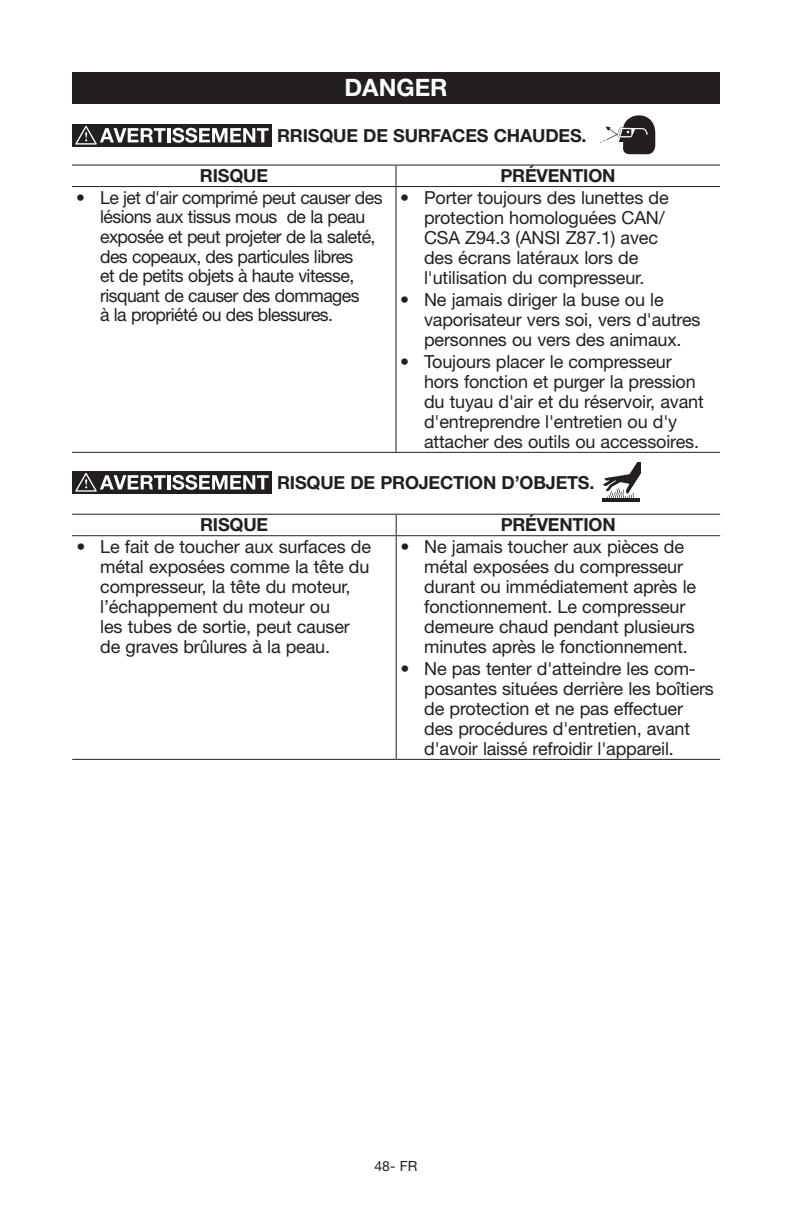
<style>
.page{position:relative;width:792px;height:1224px;background:#fff}
.page>*{position:absolute;margin:0;border:0;box-sizing:border-box;transform-origin:0 0}
._01_section_headline{font:700 24px "Helvetica Neue LT Std";color:#fff}
._06-SafetyList_PC_De{font:18px/20px "Helvetica Neue LT Std";letter-spacing:-.01em;color:#231f20}
._06-SafetyList_PC_De-2{font:18px/19.6px "Helvetica Neue LT Std";letter-spacing:-.03em;color:#231f20}
._02-Subhead_PC_Delta{font:700 18px "Helvetica Neue LT Std";letter-spacing:-.01em;color:#231f20}
.t1{font:14px "Helvetica Neue LT Std";color:#231f20}
</style>
<div class="page">
<div style="left:72px;top:72px;width:648px;height:32px;background:#231f20"></div>
<div style="left:72px;top:124px;width:199px;height:23px;background:#231f20"></div>
<svg style="left:75px;top:126px;width:91px;height:19px"></svg>
<hr style="left:167px;top:128px;width:3px;height:14px;background:#fff">
<svg style="left:172px;top:128px;width:97px;height:15px"></svg>
<div style="left:72px;top:471px;width:199px;height:23px;background:#231f20"></div>
<svg style="left:75px;top:473px;width:91px;height:19px"></svg>
<hr style="left:167px;top:475px;width:3px;height:14px;background:#fff">
<svg style="left:172px;top:475px;width:97px;height:15px"></svg>
<svg style="left:601px;top:115px;width:54px;height:39px"></svg>
<hr style="left:72px;top:165px;width:324px;height:1px;background:#231f20">
<hr style="left:396px;top:165px;width:324px;height:1px;background:#231f20">
<svg style="left:396px;top:166px;width:1px;height:20px"></svg>
<hr style="left:72px;top:186px;width:324px;height:1px;background:#231f20">
<hr style="left:396px;top:186px;width:324px;height:1px;background:#231f20">
<hr style="left:396px;top:187px;width:1px;height:265px;background:#231f20">
<hr style="left:72px;top:452px;width:324px;height:1px;background:#231f20">
<hr style="left:396px;top:452px;width:324px;height:1px;background:#231f20">
<hr style="left:602px;top:499px;width:37px;height:3px;background:#231f20">
<svg style="left:603px;top:462px;width:37px;height:36px"></svg>
<hr style="left:72px;top:514px;width:324px;height:1px;background:#231f20">
<hr style="left:396px;top:514px;width:324px;height:1px;background:#231f20">
<svg style="left:396px;top:515px;width:1px;height:20px"></svg>
<hr style="left:72px;top:535px;width:324px;height:1px;background:#231f20">
<hr style="left:396px;top:535px;width:324px;height:1px;background:#231f20">
<hr style="left:396px;top:536px;width:1px;height:223px;background:#231f20">
<hr style="left:72px;top:759px;width:324px;height:1px;background:#231f20">
<hr style="left:396px;top:759px;width:324px;height:1px;background:#231f20">
<p class="_01_section_headline" style="left:344px;top:73px;width:105px">DANGER</p>
<p class="_02-Subhead_PC_Delta" style="left:277px;top:124px;width:311px">RRISQUE DE SURFACES CHAUDES.</p>
<p class="_02-Subhead_PC_Delta" style="left:200px;top:165px;width:70px">RISQUE</p>
<p class="_02-Subhead_PC_Delta" style="left:500px;top:165px;width:117px">PRÉVENTION</p>
<p class="_06-SafetyList_PC_De-2" style="left:100px;top:187px;width:284px;text-indent:-24px">• Le jet d'air comprimé peut causer des lésions aux tissus mous de la peau exposée et peut projeter de la saleté, des copeaux, des particules libres<br>et de petits objets à haute vitesse, risquant de causer des dommages<br>à la propriété ou des blessures.</p>
<p class="_06-SafetyList_PC_De" style="left:424px;top:187px;width:246px;text-indent:-24px">• Porter toujours des lunettes de protection homologuées CAN/<br>CSA Z94.3 (ANSI Z87.1) avec des écrans latéraux lors de l'utilisation du compresseur.</p>
<p class="_06-SafetyList_PC_De" style="left:424px;top:289px;width:278px;text-indent:-24px">• Ne jamais diriger la buse ou le vaporisateur vers soi, vers d'autres personnes ou vers des animaux.</p>
<p class="_06-SafetyList_PC_De" style="left:424px;top:351px;width:281px;text-indent:-24px">• Toujours placer le compresseur hors fonction et purger la pression du tuyau d'air et du réservoir, avant d'entreprendre l'entretien ou d'y attacher des outils ou accessoires.</p>
<p class="_02-Subhead_PC_Delta" style="left:277px;top:471px;width:319px">RISQUE DE PROJECTION D’OBJETS.</p>
<p class="_02-Subhead_PC_Delta" style="left:200px;top:514px;width:70px">RISQUE</p>
<p class="_02-Subhead_PC_Delta" style="left:501px;top:514px;width:117px">PRÉVENTION</p>
<p class="_06-SafetyList_PC_De" style="left:100px;top:536px;width:272px;text-indent:-24px">• Le fait de toucher aux surfaces de métal exposées comme la tête du compresseur, la tête du moteur, l’échappement du moteur ou<br>les tubes de sortie, peut causer de graves brûlures à la peau.</p>
<p class="_06-SafetyList_PC_De" style="left:424px;top:536px;width:273px;text-indent:-24px">• Ne jamais toucher aux pièces de métal exposées du compresseur durant ou immédiatement après le fonctionnement. Le compresseur demeure chaud pendant plusieurs minutes après le fonctionnement.</p>
<p class="_06-SafetyList_PC_De" style="left:424px;top:658px;width:291px;text-indent:-24px">• Ne pas tenter d'atteindre les com&shy;posantes situées derrière les boîtiers de protection et ne pas effectuer des procédures d'entretien, avant d'avoir laissé refroidir l'appareil.</p>
<p class="t1" style="left:375px;top:1158px;width:44px">48- FR</p>
</div>
